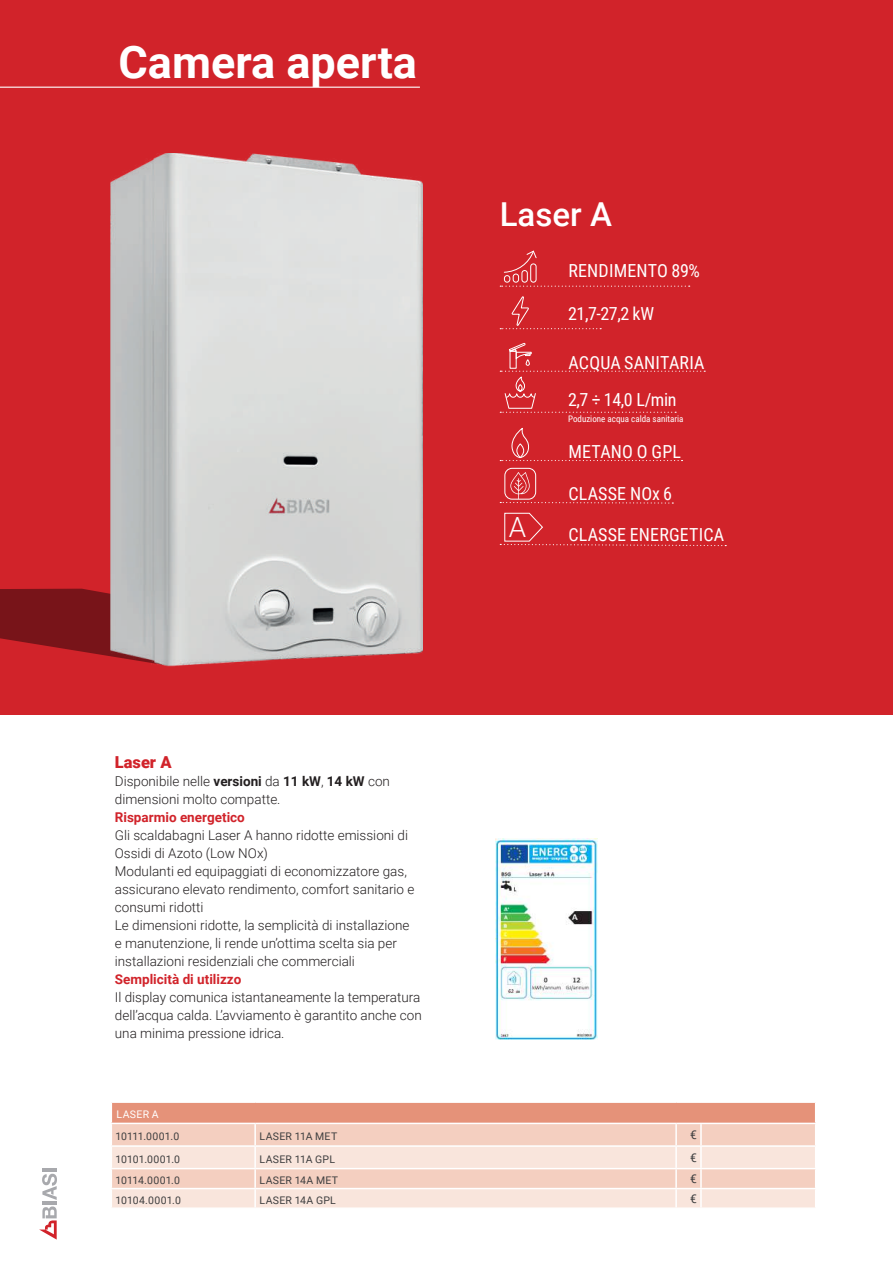
<style>
.page{position:relative;width:893px;height:1263px;background:#fff}
.page>*{position:absolute;margin:0;border:0;box-sizing:border-box;transform-origin:0 0}
.t1{font:700 45px "Roboto";color:#fff}
.t2{font:500 33px "Roboto";color:#fff}
.t3{font:300 27.75px "Roboto";color:#fff}
.t4{font:18px/37.7px "Roboto Condensed";letter-spacing:.01em;color:#fff}
.t5{font:900 16.5px "Roboto";color:#d1232a}
.t6{font:300 13.5px/18px "Roboto";color:#231f20}
.t7{font:700 13.5px "Roboto";color:#d1232a}
.t8{font:12px "Roboto";color:#3e3e3f}
.t9{font:10.5px "Roboto";letter-spacing:.025em;color:#3e3e3f}
.t10{font:10.5px "Roboto";letter-spacing:.03em;color:#fff}
.t11{font:9px "Roboto Condensed";color:#fff}
.s1{font-weight:700}
</style>
<div class="page">
<div style="left:0;top:0;width:893px;height:714px;background:#d1232a"></div>
<svg style="left:0;top:589px;width:111px;height:68px;background:#85171c"></svg>
<div style="left:504px;top:275px;width:6px;height:8px;border:1px solid #fff;border-radius:3px"></div>
<div style="left:513px;top:274px;width:6px;height:9px;border:1px solid #fff;border-radius:3px"></div>
<div style="left:522px;top:270px;width:6px;height:13px;border:1px solid #fff;border-radius:3px"></div>
<div style="left:530px;top:264px;width:6px;height:19px;border:1px solid #fff;border-radius:3px"></div>
<svg style="left:503px;top:250px;width:34px;height:23px"></svg>
<svg style="left:500px;top:286px;width:190px;height:1px"></svg>
<svg style="left:500px;top:296px;width:101px;height:34px"></svg>
<svg style="left:500px;top:343px;width:205px;height:70px"></svg>
<svg style="left:500px;top:427px;width:182px;height:34px"></svg>
<svg style="left:500px;top:472px;width:173px;height:32px"></svg>
<div style="left:504px;top:468px;width:32px;height:31px;border:1px solid #fff;border-radius:7px"></div>
<svg style="left:500px;top:513px;width:226px;height:34px"></svg>
<hr style="left:42px;top:1201px;width:15px;height:3px;background:#a8a9ad">
<hr style="left:42px;top:1169px;width:15px;height:3px;background:#a8a9ad">
<svg style="left:39px;top:1206px;width:18px;height:33px"></svg>
<svg style="left:42px;top:1174px;width:15px;height:26px"></svg>
<img style="left:111px;top:153px;width:312px;height:514px">
<hr style="left:0;top:87px;width:420px;height:1px;background:#fff">
<img style="left:496px;top:838px;width:101px;height:201px">
<svg style="left:111px;top:1103px;width:705px;height:104px;background:#f3cec1"></svg>
<h1 class="t1" style="left:118px;top:31px;width:300px">Camera aperta</h1>
<h2 class="t2" style="left:500px;top:191px;width:114px">Laser A</h2>
<h3 class="t4" style="left:568px;top:251px;width:133px">RENDIMENTO 89%</h3>
<h3 class="t4" style="left:568px;top:294px;width:88px">21,7-27,2 kW</h3>
<h3 class="t4" style="left:568px;top:343px;width:138px">ACQUA SANITARIA<br>2,7 ÷ 14,0 L/min</h3>
<p class="t11" style="left:568px;top:412px;width:117px">Poduzione acqua calda sanitaria</p>
<h3 class="t4" style="left:568px;top:432px;width:114px">METANO O GPL</h3>
<h3 class="t4" style="left:568px;top:474px;width:105px">CLASSE NOx 6</h3>
<h3 class="t3" style="left:509px;top:508px;width:19px">A</h3>
<h3 class="t4" style="left:568px;top:516px;width:157px">CLASSE ENERGETICA</h3>
<p class="t5" style="left:115px;top:750px;width:58px">Laser A</p>
<p class="t6" style="left:115px;top:771px;width:277px">Disponibile nelle <span class="s1">versioni</span> da <span class="s1">11 kW</span>, <span class="s1">14 kW</span> con dimensioni molto compatte.</p>
<p class="t7" style="left:115px;top:807px;width:132px">Risparmio energetico</p>
<p class="t6" style="left:115px;top:825px;width:301px">Gli scaldabagni Laser A hanno ridotte emissioni di Ossidi di Azoto (Low NOx)<br>Modulanti ed equipaggiati di economizzatore gas, assicurano elevato rendimento, comfort sanitario e consumi ridotti<br>Le dimensioni ridotte, la semplicità di installazione e manutenzione, li rende un’ottima scelta sia per installazioni residenziali che commerciali</p>
<p class="t7" style="left:115px;top:969px;width:128px">Semplicità di utilizzo</p>
<p class="t6" style="left:115px;top:987px;width:308px;text-align:justify">Il display comunica istantaneamente la temperatura dell’acqua calda. L’avviamento è garantito anche con una minima pressione idrica.</p>
<p class="t10" style="left:116px;top:1107px;width:44px">LASER A</p>
<p class="t9" style="left:116px;top:1129px;width:65px">10111.0001.0</p>
<p class="t9" style="left:259px;top:1129px;width:79px">LASER 11A MET</p>
<p class="t8" style="left:690px;top:1126px;width:8px">€</p>
<p class="t9" style="left:116px;top:1152px;width:66px">10101.0001.0</p>
<p class="t9" style="left:259px;top:1152px;width:77px">LASER 11A GPL</p>
<p class="t8" style="left:690px;top:1149px;width:8px">€</p>
<p class="t9" style="left:116px;top:1173px;width:66px">10114.0001.0</p>
<p class="t9" style="left:259px;top:1173px;width:80px">LASER 14A MET</p>
<p class="t8" style="left:690px;top:1170px;width:8px">€</p>
<p class="t9" style="left:116px;top:1193px;width:67px">10104.0001.0</p>
<p class="t9" style="left:259px;top:1193px;width:78px">LASER 14A GPL</p>
<p class="t8" style="left:690px;top:1190px;width:8px">€</p>
</div>
